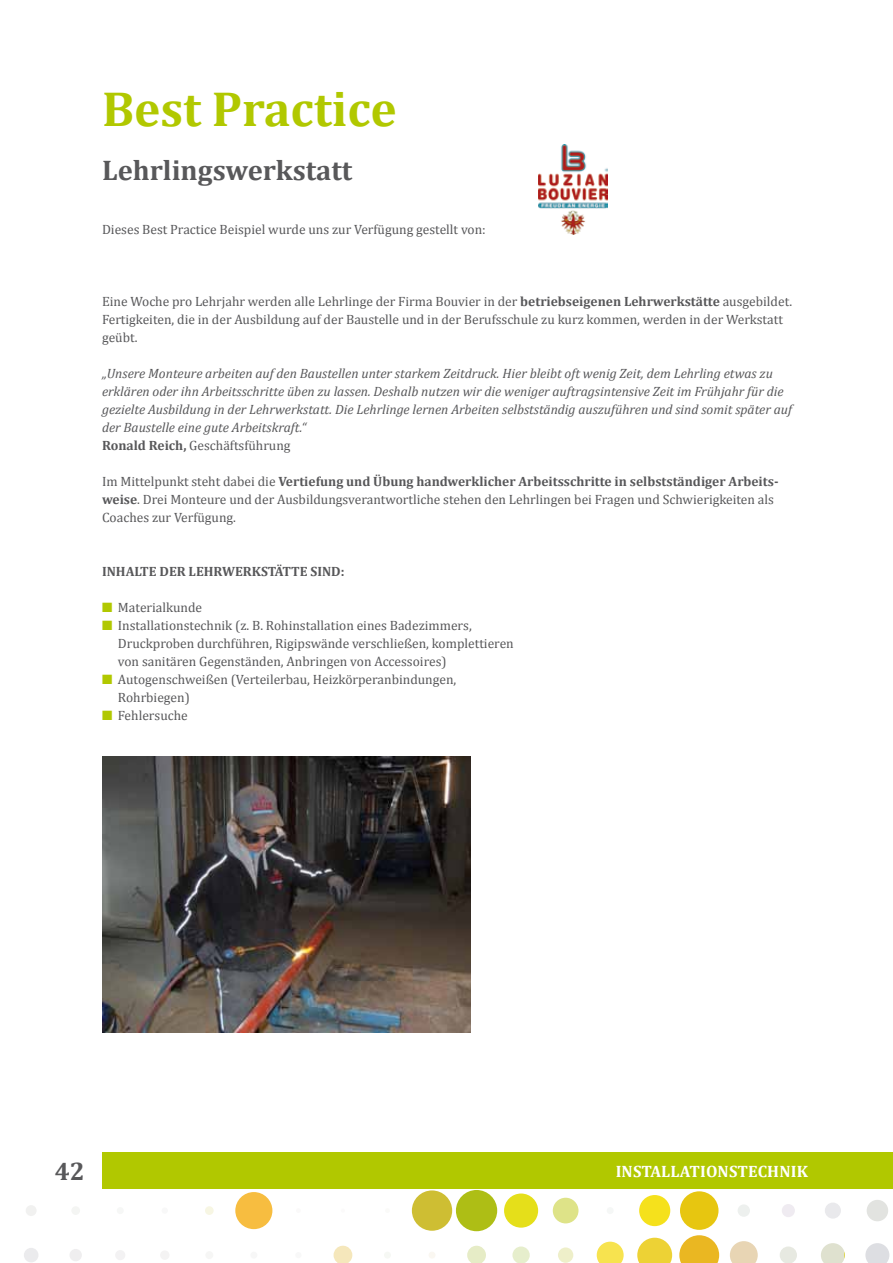
<style>
.page{position:relative;width:893px;height:1263px;background:#fff}
.page>*{position:absolute;margin:0;border:0;box-sizing:border-box;transform-origin:0 0}
.t1{font:700 49.5px "Cambria";color:#b1c800}
.t2{font:700 28.5px "Cambria";color:#58585a}
.t3{font:700 25.5px "Cambria";color:#58585a}
.t4{font:700 16.5px "Cambria";letter-spacing:.01em;color:#fff}
.t5{font:13.5px/18px "Cambria";color:#58585a}
.t6{font:italic 13.5px/18px "Cambria";color:#58585a}
.t7{font:700 13.5px "Cambria";color:#58585a}
.s1{font-weight:700}
.s2{font-weight:700;font-style:normal}
.s3{font-style:normal}
.s4{color:#b1c800}
</style>
<div class="page">
<img style="left:538px;top:144px;width:69px;height:90px">
<img style="left:102px;top:756px;width:369px;height:276px">
<div style="left:867px;top:1200px;width:21px;height:21px;background:#e2e3e0;border-radius:50%"></div>
<div style="left:738px;top:1204px;width:12px;height:13px;background:#edf0ee;border-radius:50%"></div>
<div style="left:680px;top:1191px;width:38px;height:39px;background:#e7c610;border-radius:50%"></div>
<div style="left:639px;top:1195px;width:31px;height:31px;background:#f5e11c;border-radius:50%"></div>
<div style="left:607px;top:1207px;width:7px;height:7px;background:#f5f7f6;border-radius:50%"></div>
<div style="left:553px;top:1198px;width:25px;height:25px;background:#dee388;border-radius:50%"></div>
<div style="left:504px;top:1193px;width:34px;height:34px;background:#e5df1a;border-radius:50%"></div>
<div style="left:456px;top:1190px;width:41px;height:41px;background:#aebe15;border-radius:50%"></div>
<div style="left:412px;top:1190px;width:40px;height:41px;background:#cebe33;border-radius:50%"></div>
<div style="left:235px;top:1192px;width:37px;height:37px;background:#f7bd40;border-radius:50%"></div>
<div style="left:205px;top:1206px;width:9px;height:9px;background:#f7f6e3;border-radius:50%"></div>
<div style="left:162px;top:1207px;width:6px;height:7px;background:#f8f8f8;border-radius:50%"></div>
<div style="left:117px;top:1207px;width:7px;height:7px;background:#f6f7f6;border-radius:50%"></div>
<div style="left:71px;top:1206px;width:9px;height:9px;background:#f4f5f3;border-radius:50%"></div>
<div style="left:26px;top:1205px;width:11px;height:11px;background:#f1f1f0;border-radius:50%"></div>
<svg style="left:865px;top:1243px;width:24px;height:20px"></svg>
<div style="left:780px;top:1246px;width:17px;height:17px;background:#e7e9e1;border-radius:50%"></div>
<svg style="left:730px;top:1241px;width:28px;height:22px"></svg>
<svg style="left:679px;top:1235px;width:40px;height:28px"></svg>
<svg style="left:637px;top:1238px;width:35px;height:25px"></svg>
<svg style="left:597px;top:1242px;width:27px;height:21px"></svg>
<div style="left:558px;top:1247px;width:15px;height:16px;background:#eeefc9;border-radius:50%"></div>
<div style="left:512px;top:1246px;width:18px;height:17px;background:#e6eecc;border-radius:50%"></div>
<svg style="left:467px;top:1246px;width:19px;height:17px"></svg>
<svg style="left:429px;top:1252px;width:6px;height:6px"></svg>
<div style="left:384px;top:1252px;width:7px;height:6px;background:#f6f8f4;border-radius:50%"></div>
<svg style="left:334px;top:1246px;width:18px;height:17px"></svg>
<div style="left:250px;top:1252px;width:7px;height:6px;background:#f7f7f7;border-radius:50%"></div>
<div style="left:205px;top:1251px;width:8px;height:8px;background:#f6f6f5;border-radius:50%"></div>
<div style="left:160px;top:1250px;width:9px;height:10px;background:#f4f3f3;border-radius:50%"></div>
<div style="left:115px;top:1250px;width:10px;height:10px;background:#f3f2f3;border-radius:50%"></div>
<div style="left:70px;top:1249px;width:12px;height:12px;background:#efeeef;border-radius:50%"></div>
<div style="left:24px;top:1248px;width:14px;height:14px;background:#ebebed;border-radius:50%"></div>
<svg style="left:821px;top:1243px;width:24px;height:20px"></svg>
<svg style="left:768px;top:1188px;width:85px;height:31px"></svg>
<div style="left:102px;top:1152px;width:791px;height:36px;background:#b1c800"></div>
<h1 class="t1" style="left:102px;top:74px;width:296px">Best Practice</h1>
<h2 class="t2" style="left:102px;top:150px;width:252px">Lehrlingswerkstatt</h2>
<p class="t5" style="left:102px;top:220px;width:385px">Dieses Best Practice Beispiel wurde uns zur Verfügung gestellt von:</p>
<p class="t5" style="left:102px;top:292px;width:692px">Eine Woche pro Lehrjahr werden alle Lehrlinge der Firma Bouvier in der <span class="s1">betriebseigenen Lehrwerkstätte</span> ausgebildet.<br>Fertigkeiten, die in der Ausbildung auf der Baustelle und in der Berufsschule zu kurz kommen, werden in der Werkstatt geübt.</p>
<p class="t6" style="left:102px;top:364px;width:691px">„Unsere Monteure arbeiten auf den Baustellen unter starkem Zeitdruck. Hier bleibt oft wenig Zeit, dem Lehrling etwas zu erklären oder ihn Arbeitsschritte üben zu lassen. Deshalb nutzen wir die weniger auftragsintensive Zeit im Frühjahr für die gezielte Ausbildung in der Lehrwerkstatt. Die Lehrlinge lernen Arbeiten selbstständig auszuführen und sind somit später auf der Baustelle eine gute Arbeitskraft.“<br><span class="s2">Ronald Reich,</span> <span class="s3">Geschäftsführung</span></p>
<p class="t5" style="left:102px;top:472px;width:678px">Im Mittelpunkt steht dabei die <span class="s1">Vertiefung und Übung handwerklicher Arbeitsschritte in selbstständiger Arbeits&shy;weise</span>. Drei Monteure und der Ausbildungsverantwortliche stehen den Lehrlingen bei Fragen und Schwierigkeiten als<br>Coaches zur Verfügung.</p>
<p class="t7" style="left:102px;top:562px;width:244px">INHALTE DER LEHRWERKSTÄTTE SIND:</p>
<p class="t5" style="left:102px;top:598px;width:102px"><span class="s4">■</span> Materialkunde</p>
<p class="t5" style="left:118px;top:616px;width:397px;text-indent:-16px"><span class="s4">■</span> Installationstechnik (z. B. Rohinstallation eines Badezimmers,<br>Druckproben durchführen, Rigipswände verschließen, komplettieren von sanitären Gegenständen, Anbringen von Accessoires)</p>
<p class="t5" style="left:118px;top:670px;width:340px;text-indent:-16px"><span class="s4">■</span> Autogenschweißen (Verteilerbau, Heizkörperanbindungen,<br>Rohrbiegen)</p>
<p class="t5" style="left:102px;top:706px;width:87px"><span class="s4">■</span> Fehlersuche</p>
<h3 class="t3" style="left:55px;top:1153px;width:32px">42</h3>
<p class="t4" style="left:616px;top:1159px;width:144px">Installationstech</p>
<p class="t4" style="left:779px;top:1159px;width:21px">nik</p>
</div>
